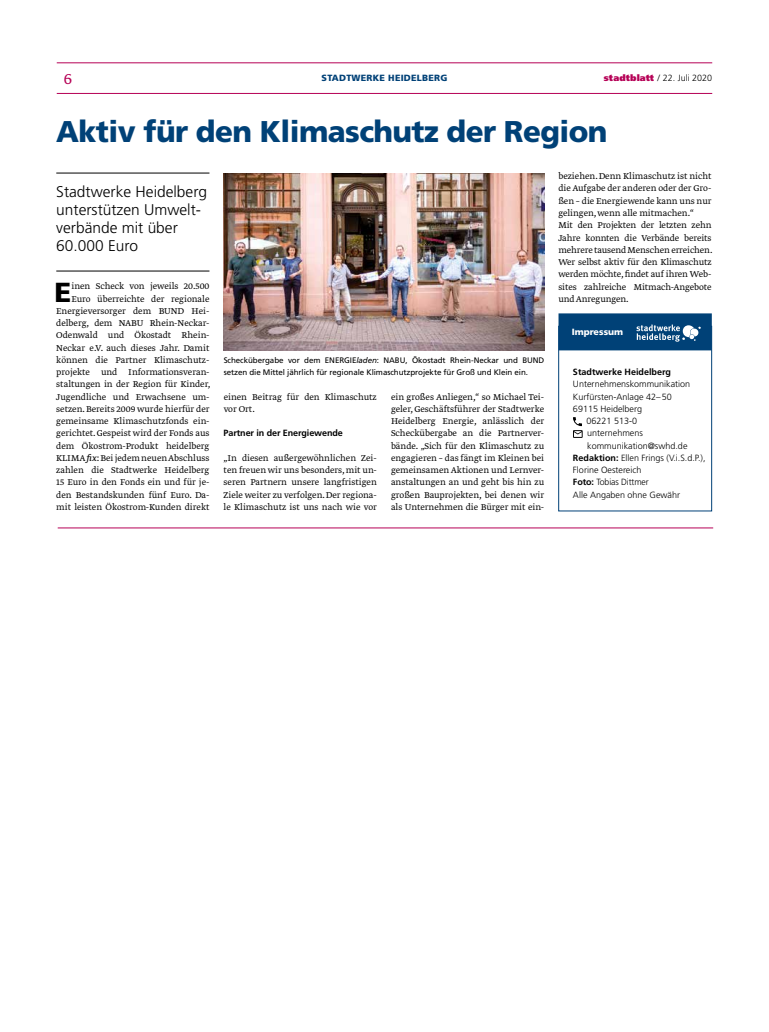
<style>
.page{position:relative;width:769px;height:1032px;background:#fff}
.page>*{position:absolute;margin:0;border:0;box-sizing:border-box;transform-origin:0 0}
.t1{font:900 30px "Frutiger";letter-spacing:-.02em;color:#004177}
.t2{font:900 27.5px "Frutiger";color:#000}
.t3{font:300 18px "Greta Text Std";color:#b60056}
.t4{font:300 15.5px/18px "Frutiger";color:#000}
.t5{font:300 10px/12.2px "Greta Text Std";color:#000}
.t6{font:300 9px "Frutiger";color:#000}
.t7{font:700 9px "Frutiger";letter-spacing:-.01em;color:#000}
.t8{font:900 9px "Frutiger";letter-spacing:.025em;color:#004177}
.t9{font:900 9px "Frutiger";color:#fff}
.t10{font:8px/12.2px "Frutiger";letter-spacing:-.01em;color:#000}
.s1{font-weight:900;color:#b60056}
.s2{font-weight:400;font-style:italic}
.s3{font-style:italic}
.s4{font-weight:700}
</style>
<div class="page">
<hr style="left:57px;top:63px;width:654px;height:1px;background:#b60056">
<hr style="left:57px;top:93px;width:654px;height:1px;background:#b60056">
<hr style="left:58px;top:528px;width:654px;height:1px;background:#b60056">
<hr style="left:56px;top:173px;width:153px;height:1px;background:#000">
<hr style="left:56px;top:271px;width:153px;height:1px;background:#000">
<img style="left:223px;top:173px;width:321px;height:178px">
<div style="left:558px;top:313px;width:153px;height:37px;background:#004177"></div>
<svg style="left:573px;top:417px;width:9px;height:21px"></svg>
<div style="left:558px;top:326px;width:153px;height:185px;border:1px solid #004177"></div>
<svg style="left:636px;top:324px;width:64px;height:18px"></svg>
<h3 class="t3" style="left:64px;top:68px;width:10px">6</h3>
<p class="t8" style="left:321px;top:73px;width:127px">STADTWERKE HEIDELBERG</p>
<p class="t6" style="left:603px;top:73px;width:110px"><span class="s1">stadtblatt</span> / 22. Juli 2020</p>
<h1 class="t1" style="left:56px;top:113px;width:552px">Aktiv für den Klimaschutz der Region</h1>
<h3 class="t4" style="left:56px;top:183px;width:152px">Stadtwerke Heidelberg unterstützen Umwelt&shy;verbände mit über<br>60.000 Euro</h3>
<h2 class="t2" style="left:55px;top:275px;width:18px">E</h2>
<p class="t5" style="left:558px;top:171px;width:155px">beziehen. Denn Klimaschutz ist nicht die Aufgabe der anderen oder der Gro&shy;ßen – die Energiewende kann uns nur gelingen, wenn alle mitmachen.“<br>Mit den Projekten der letzten zehn Jahre konnten die Verbände bereits mehrere tausend Menschen erreichen.<br>Wer selbst aktiv für den Klimaschutz werden möchte, findet auf ihren Web&shy;sites zahlreiche Mitmach-Angebote und Anregungen.</p>
<p class="t5" style="left:56px;top:281px;width:155px;text-align:right">inen Scheck von jeweils 20.500<br>Euro überreichte der regionale Energieversorger dem BUND Hei&shy;delberg, dem NABU Rhein-Neckar-Odenwald und Ökostadt Rhein-Neckar e.V. auch dieses Jahr. Damit können die Partner Klimaschutz&shy;projekte und Informationsveran&shy;staltungen in der Region für Kinder, Jugendliche und Erwachsene um&shy;setzen. Bereits 2009 wurde hierfür der gemeinsame Klimaschutzfonds ein&shy;gerichtet. Gespeist wird der Fonds aus dem Ökostrom-Produkt heidelberg KLIMA <span class="s2">fix</span>: Bei jedem neuen Abschluss zahlen die Stadtwerke Heidelberg 15 Euro in den Fonds ein und für je&shy;den Bestandskunden fünf Euro. Da&shy;mit leisten Ökostrom-Kunden direkt</p>
<p class="t9" style="left:571px;top:327px;width:53px">Impressum</p>
<p class="t10" style="left:223px;top:354px;width:322px">Scheckübergabe vor dem ENERGIE<span class="s3">laden</span>: NABU, Ökostadt Rhein-Neckar und BUND setzen die Mittel jährlich für regionale Klimaschutzprojekte für Groß und Klein ein.</p>
<p class="t7" style="left:572px;top:367px;width:100px">Stadtwerke Heidelberg</p>
<p class="t6" style="left:572px;top:379px;width:119px">Unternehmenskommunikation</p>
<p class="t6" style="left:572px;top:391px;width:100px">Kurfürsten-Anlage 42–50</p>
<p class="t6" style="left:572px;top:404px;width:71px">69115 Heidelberg</p>
<p class="t6" style="left:586px;top:416px;width:52px">06221 513-0</p>
<p class="t6" style="left:587px;top:428px;width:57px">unternehmens</p>
<p class="t6" style="left:587px;top:440px;width:102px">kommunikation@swhd.de</p>
<p class="t6" style="left:572px;top:453px;width:134px"><span class="s4">Redaktion:</span> Ellen Frings (V.i.S.d.P.),</p>
<p class="t6" style="left:572px;top:465px;width:70px">Florine Oestereich</p>
<p class="t6" style="left:572px;top:477px;width:77px"><span class="s4">Foto:</span> Tobias Dittmer</p>
<p class="t6" style="left:572px;top:489px;width:109px">Alle Angaben ohne Gewähr</p>
<p class="t5" style="left:391px;top:391px;width:155px;text-align:justify">ein großes Anliegen,“ so Michael Tei&shy;geler, Geschäftsführer der Stadtwerke Heidelberg Energie, anlässlich der Scheckübergabe an die Partnerver&shy;bände. „Sich für den Klimaschutz zu engagieren – das fängt im Kleinen bei gemeinsamen Aktionen und Lernver&shy;anstaltungen an und geht bis hin zu großen Bauprojekten, bei denen wir als Unternehmen die Bürger mit ein-</p>
<p class="t5" style="left:223px;top:391px;width:155px">einen Beitrag für den Klimaschutz vor Ort.</p>
<p class="t7" style="left:223px;top:428px;width:121px">Partner in der Energiewende</p>
<p class="t5" style="left:223px;top:452px;width:155px;text-align:justify">„In diesen außergewöhnlichen Zei&shy;ten freuen wir uns besonders, mit un&shy;seren Partnern unsere langfristigen Ziele weiter zu verfolgen. Der regiona&shy;le Klimaschutz ist uns nach wie vor</p>
</div>
